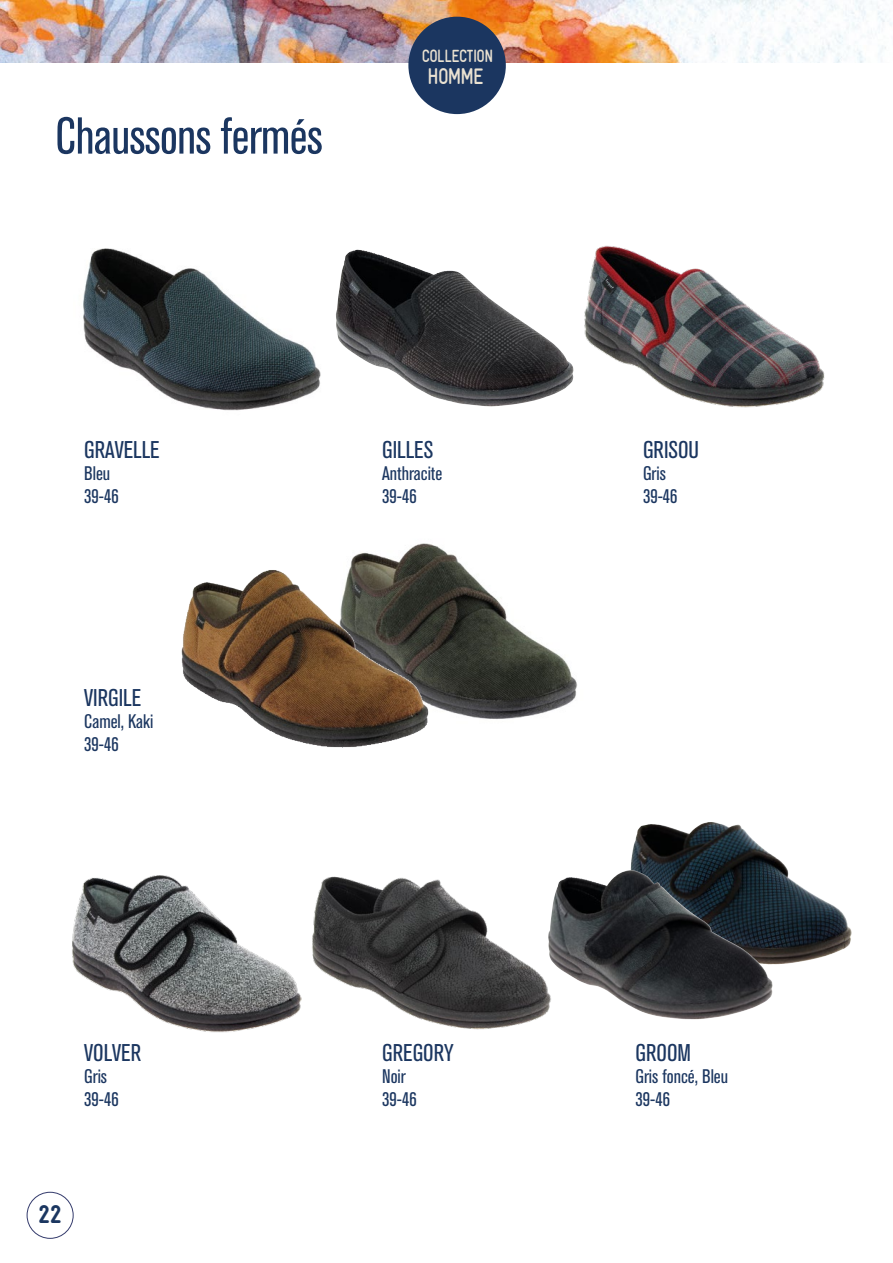
<style>
.page{position:relative;width:893px;height:1263px;background:#fff}
.page>*{position:absolute;margin:0;border:0;box-sizing:border-box;transform-origin:0 0}
.t1{font:condensed 51.3px "Akzidenz Grotesk BQ";letter-spacing:-.01em;color:#1b3660}
.t2{font:25.5px "Gravur Condensed Black CE";color:#1b3660}
.t3{font:condensed 24px "Akzidenz Grotesk BQ";color:#1b3660}
.t4{font:22.65px "Gravur Condensed Bold CE";letter-spacing:-.04em;color:#eae2d2;scale:.9 1}
.t5{font:condensed 19.5px/22.5px "Akzidenz Grotesk BQ";color:#1b3660}
.t6{font:17.7px "Gravur Condensed Bold CE";letter-spacing:-.02em;color:#eae2d2;scale:.9 1}
</style>
<div class="page">
<img style="left:0;top:0;width:893px;height:63px">
<div style="left:27px;top:1192px;width:47px;height:47px;border:1px solid #343b6c;border-radius:50%"></div>
<div style="left:408px;top:17px;width:98px;height:97px;background:#1b3660;border-radius:50%"></div>
<img style="left:349px;top:543px;width:228px;height:184px">
<img style="left:678px;top:822px;width:33px;height:12px">
<img style="left:554px;top:870px;width:219px;height:149px">
<img style="left:312px;top:876px;width:242px;height:154px">
<img style="left:72px;top:875px;width:230px;height:158px">
<img style="left:181px;top:570px;width:240px;height:178px">
<img style="left:83px;top:248px;width:238px;height:163px">
<img style="left:336px;top:250px;width:237px;height:156px">
<img style="left:584px;top:245px;width:241px;height:163px">
<h1 class="t1" style="left:55px;top:107px;width:269px">Chaussons fermés</h1>
<p class="t6" style="left:422px;top:46px;width:81px">COLLECTION</p>
<p class="t4" style="left:428px;top:64px;width:64px">HOMME</p>
<p class="t3" style="left:84px;top:436px;width:77px">GRAVELLE</p>
<p class="t5" style="left:84px;top:462px;width:36px">Bleu<br>39-46</p>
<p class="t3" style="left:84px;top:684px;width:58px">VIRGILE</p>
<p class="t5" style="left:84px;top:711px;width:71px">Camel, Kaki<br>39-46</p>
<p class="t3" style="left:382px;top:436px;width:52px">GILLES</p>
<p class="t5" style="left:382px;top:462px;width:62px">Anthracite<br>39-46</p>
<p class="t3" style="left:84px;top:1039px;width:58px">VOLVER</p>
<p class="t5" style="left:84px;top:1065px;width:36px">Gris<br>39-46</p>
<h2 class="t2" style="left:39px;top:1200px;width:25px">22</h2>
<p class="t3" style="left:382px;top:1039px;width:73px">GREGORY</p>
<p class="t5" style="left:382px;top:1065px;width:36px">Noir<br>39-46</p>
<p class="t3" style="left:643px;top:436px;width:57px">GRISOU</p>
<p class="t5" style="left:643px;top:462px;width:36px">Gris<br>39-46</p>
<p class="t3" style="left:635px;top:1039px;width:57px">GROOM</p>
<p class="t5" style="left:635px;top:1065px;width:94px">Gris foncé, Bleu<br>39-46</p>
</div>
